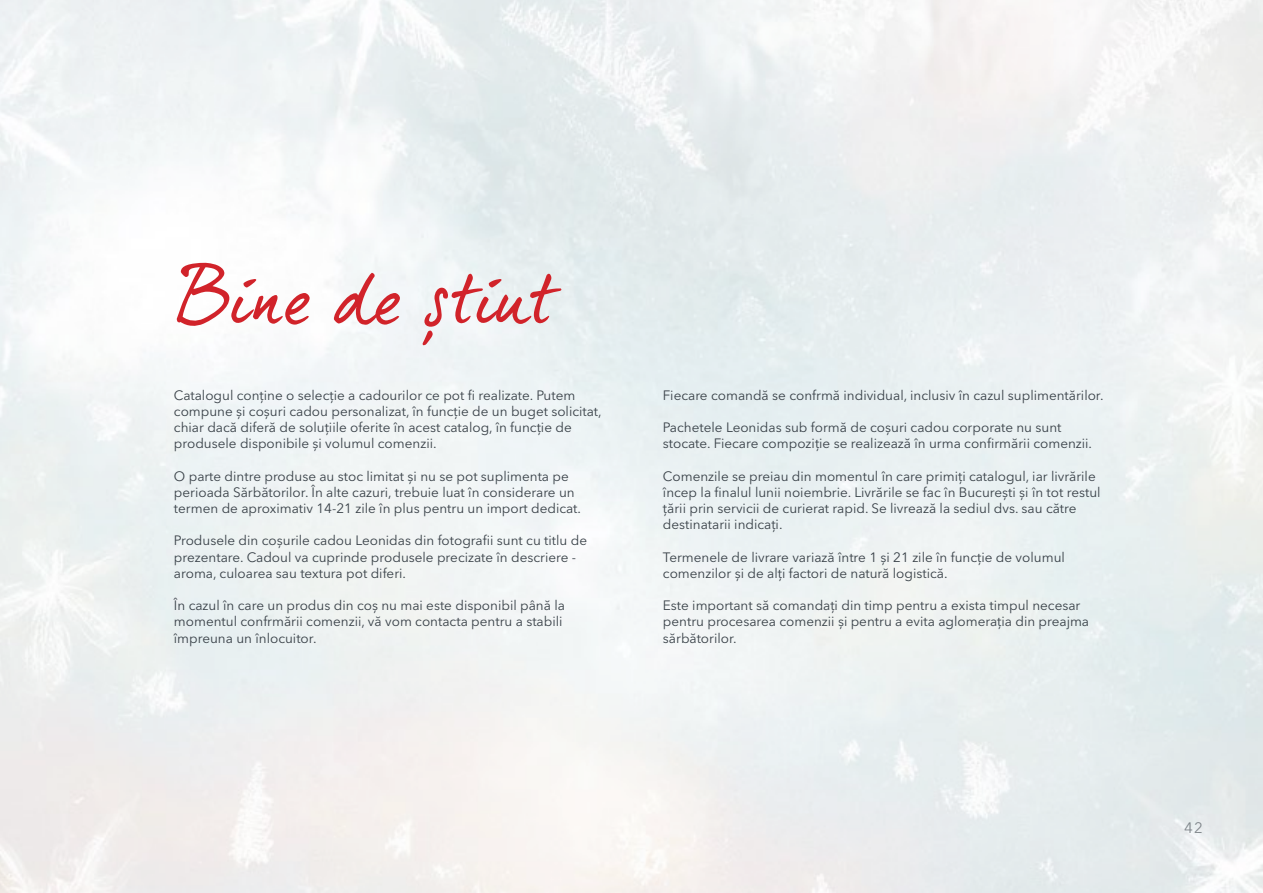
<style>
.page{position:relative;width:1263px;height:893px;background:#fff}
.page>*{position:absolute;margin:0;border:0;box-sizing:border-box;transform-origin:0 0}
.t1{font:75px "Leonidas Script TB2";color:#d1232a}
.t2{font:15px "Avenir Next LT Pro";color:#384047}
.t3{font:13.5px/16.2px "Avenir Next LT Pro";color:#384047}
</style>
<div class="page">
<p class="t1" style="left:174px;top:252px;width:381px">Bine de știut</p>
<p class="t3" style="left:174px;top:387px;width:429px">Catalogul conține o selecție a cadourilor ce pot fi realizate. Putem compune și coșuri cadou personalizat, în funcție de un buget solicitat, chiar dacă diferă de soluțiile oferite în acest catalog, în funcție de produsele disponibile și volumul comenzii.</p>
<p class="t3" style="left:174px;top:468px;width:409px">O parte dintre produse au stoc limitat și nu se pot suplimenta pe perioada Sărbătorilor. În alte cazuri, trebuie luat în considerare un termen de aproximativ 14-21 zile în plus pentru un import dedicat.</p>
<p class="t3" style="left:174px;top:533px;width:415px">Produsele din coșurile cadou Leonidas din fotografii sunt cu titlu de prezentare. Cadoul va cuprinde produsele precizate în descriere - aroma, culoarea sau textura pot diferi.</p>
<p class="t3" style="left:174px;top:597px;width:393px">În cazul în care un produs din coș nu mai este disponibil până la momentul confrmării comenzii, vă vom contacta pentru a stabili împreuna un înlocuitor.</p>
<p class="t3" style="left:663px;top:387px;width:442px">Fiecare comandă se confrmă individual, inclusiv în cazul suplimentărilor.</p>
<p class="t3" style="left:663px;top:419px;width:400px">Pachetele Leonidas sub formă de coșuri cadou corporate nu sunt</p>
<p class="t3" style="left:663px;top:435px;width:431px">stocate. Fiecare compoziție se realizează în urma confirmării comenzii.</p>
<p class="t3" style="left:663px;top:468px;width:439px">Comenzile se preiau din momentul în care primiți catalogul, iar livrările încep la finalul lunii noiembrie. Livrările se fac în București și în tot restul țării prin servicii de curierat rapid. Se livrează la sediul dvs. sau către destinatarii indicați.</p>
<p class="t3" style="left:663px;top:549px;width:403px">Termenele de livrare variază între 1 și 21 zile în funcție de volumul comenzilor și de alți factori de natură logistică.</p>
<p class="t3" style="left:663px;top:597px;width:428px">Este important să comandați din timp pentru a exista timpul necesar pentru procesarea comenzii și pentru a evita aglomerația din preajma sărbătorilor.</p>
<p class="t2" style="left:1184px;top:819px;width:20px">42</p>
</div>
